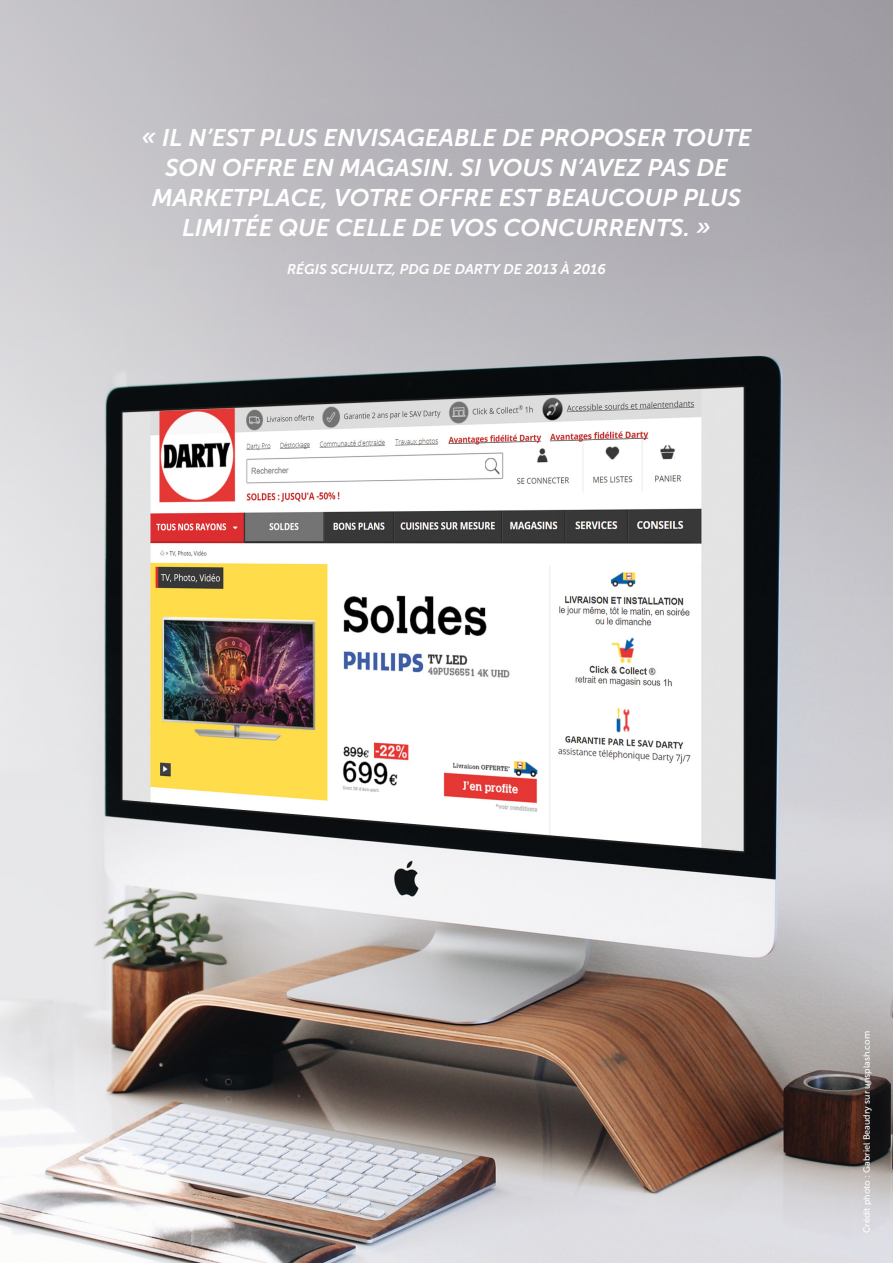
<style>
.page{position:relative;width:893px;height:1263px;background:#fff}
.page>*{position:absolute;margin:0;border:0;box-sizing:border-box;transform-origin:0 0}
.t1{font:italic 24px/30px "Museo Sans 700";color:#fff;text-align:center}
.t2{font:italic 13.95px "Museo Sans 700";color:#fff}
.t3{font:9px "Museo Sans 500";color:#fff}
</style>
<div class="page">
<img style="left:0;top:0;width:893px;height:1263px">
<p class="t1" style="left:141px;top:122px;width:612px">« IL N’EST PLUS ENVISAGEABLE DE PROPOSER TOUTE SON OFFRE EN MAGASIN. SI VOUS N’AVEZ PAS DE MARKETPLACE, VOTRE OFFRE EST BEAUCOUP PLUS LIMITÉE QUE CELL E DE VOS CONCURRENTS. »</p>
<p class="t2" style="left:287px;top:261px;width:124px">RÉGIS SCHULTZ, PDG</p>
<p class="t2" style="left:433px;top:261px;width:174px">DE DARTY DE 2013 À 2016</p>
<p class="t3" style="left:862px;top:1233px;width:204px;rotate:-90deg">Crédit photo : Gabriel Beaudry sur unsplash.com</p>
</div>
